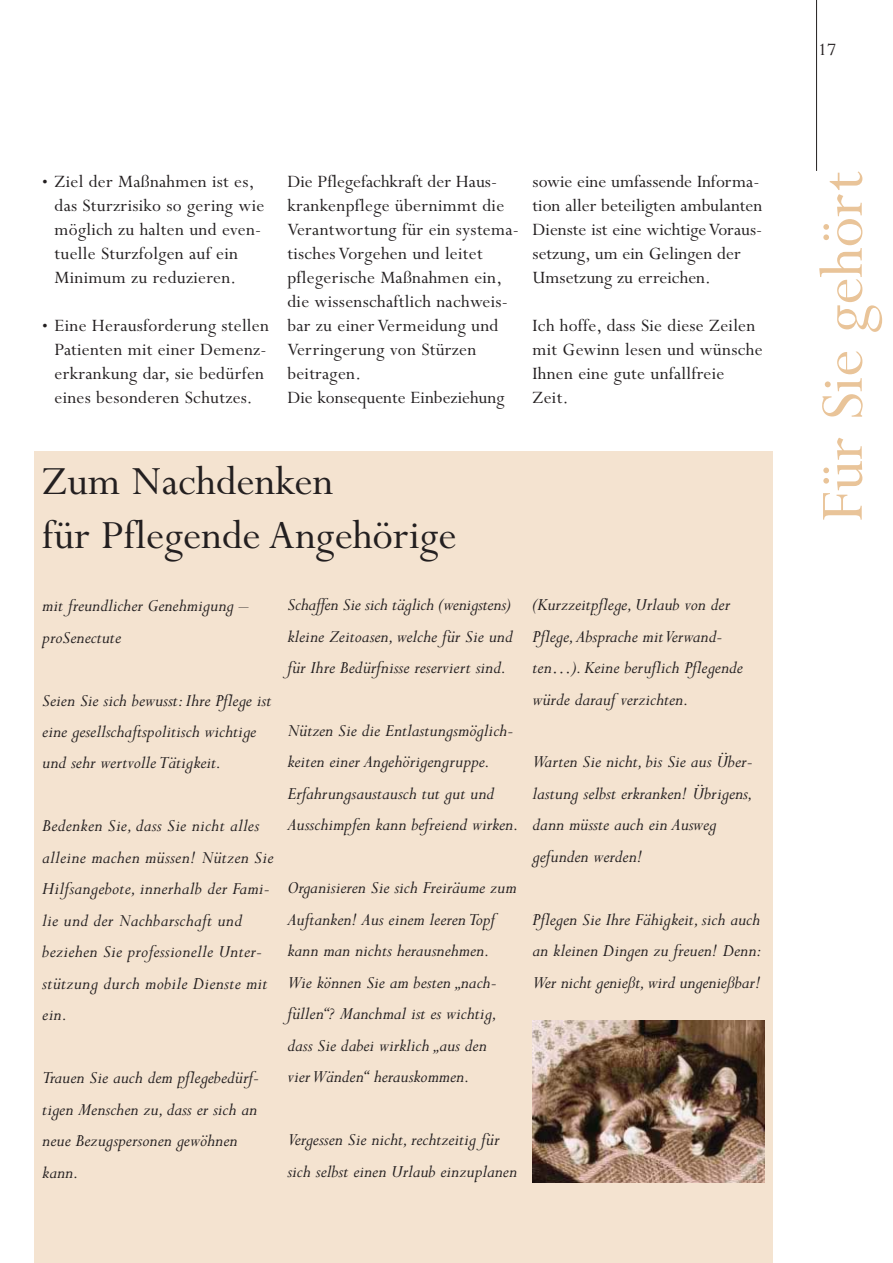
<style>
.page{position:relative;width:893px;height:1263px;background:#fff}
.page>*{position:absolute;margin:0;border:0;box-sizing:border-box;transform-origin:0 0}
.t1{font:67.5px "Perpetua";color:#e9c499}
.t2{font:45px/54px "Perpetua";color:#231f20}
.t3{font:italic 19.5px/31.5px "Perpetua";color:#231f20}
.t4{font:19.5px/24px "Perpetua";letter-spacing:.015em;color:#231f20}
.s1{font-size:16.5px}
.s2{font-style:normal}
</style>
<div class="page">
<div style="left:35px;top:451px;width:738px;height:812px;background:#f4e3d0"></div>
<hr style="left:816px;top:1px;width:1px;height:170px;background:#231f20">
<img style="left:532px;top:1020px;width:233px;height:163px">
<p class="t4" style="left:55px;top:172px;width:211px;text-indent:-12px"><span class="s1">•</span> Ziel der Maßnahmen ist es, das Sturzrisiko so gering wie möglich zu halten und even&shy;tuelle Sturzfolgen auf ein<br>Minimum zu reduzieren.</p>
<p class="t4" style="left:42px;top:316px;width:228px;text-align:center"><span class="s1">•</span> Eine Herausforderung stellen<br>Patienten mit einer Demenz&shy;erkrankung dar, sie bedürfen eines besonderen Schutzes.</p>
<p class="t4" style="left:287px;top:172px;width:233px">Die Pflegefachkraft der Haus&shy;krankenpflege übernimmt die<br>Verantwortung für ein systema&shy;tisches Vorgehen und leitet pflegerische Maßnahmen ein, die wissenschaftlich nachweis&shy;bar zu einer Vermeidung und<br>Verringerung von Stürzen beitragen.<br>Die konsequente Einbeziehung</p>
<p class="t4" style="left:532px;top:172px;width:231px">sowie eine umfassende Informa&shy;tion aller beteiligten ambulanten<br>Dienste ist eine wichtige Voraus&shy;setzung, um ein Gelingen der<br>Umsetzung zu erreichen.</p>
<p class="t4" style="left:532px;top:316px;width:231px">Ich hoffe, dass Sie diese Zeilen mit Gewinn lesen und wünsche<br>Ihnen eine gute unfallfreie<br>Zeit.</p>
<h2 class="t2" style="left:42px;top:459px;width:416px">Zum Nachdenken<br>für Pflegende Angehörige</h2>
<p class="t3" style="left:42px;top:592px;width:208px">mit freundlicher Genehmigung <span class="s2">– </span>proSenectute</p>
<p class="t3" style="left:42px;top:687px;width:231px">Seien Sie sich bewusst: Ihre Pflege ist eine gesellschaftspolitisch wichtige und sehr wertvolle Tätigkeit.</p>
<p class="t3" style="left:42px;top:812px;width:233px">Bedenken Sie, dass Sie nicht alles alleine machen müssen! Nützen Sie<br>Hilfsangebote, innerhalb der Fami&shy;lie und der Nachbarschaft und beziehen Sie professionelle Unter&shy;stützung durch mobile Dienste mit ein.</p>
<p class="t3" style="left:42px;top:1064px;width:218px">Trauen Sie auch dem pflegebedürf&shy;tigen Menschen zu, dass er sich an neue Bezugspersonen gewöhnen kann.</p>
<p class="t3" style="left:287px;top:591px;width:227px;text-align:justify">Schaffen Sie sich täglich (wenigstens) kleine Zeitoasen, welche für Sie und für Ihre Bedürfnisse reserviert sind.</p>
<p class="t3" style="left:287px;top:717px;width:232px">Nützen Sie die Entlastungsmöglich&shy;keiten einer Angehörigengruppe.<br>Erfahrungsaustausch tut gut und Ausschimpfen kann befreiend wirken.</p>
<p class="t3" style="left:287px;top:874px;width:231px">Organisieren Sie sich Freiräume zum<br>Auftanken! Aus einem leeren Topf kann man nichts herausnehmen.<br>Wie können Sie am besten „nach&shy;füllen“? Manchmal ist es wichtig, dass Sie dabei wirklich „aus den vierWänden“ herauskommen.</p>
<p class="t3" style="left:287px;top:1126px;width:231px">Vergessen Sie nicht, rechtzeitig für sich selbst einen Urlaub einzuplanen</p>
<p class="t3" style="left:532px;top:591px;width:212px">(Kurzzeitpflege, Urlaub von der<br>Pflege,Absprache mit Verwand&shy;ten…). Keine beruflich Pflegende würde darauf verzichten.</p>
<p class="t3" style="left:532px;top:748px;width:222px">Warten Sie nicht, bis Sie aus Über&shy;lastung selbst erkranken! Übrigens, dann müsste auch ein Ausweg gefunden werden!</p>
<p class="t3" style="left:532px;top:906px;width:231px;text-align:justify">Pflegen Sie Ihre Fähigkeit, sich auch an kleinen Dingen zu freuen! Denn:<br>Wer nicht genießt, wird ungenießbar!</p>
<p class="t4" style="left:818px;top:40px;width:19px">17</p>
<h1 class="t1" style="left:819px;top:522px;width:352px;rotate:-90deg">Für Sie gehört</h1>
</div>
